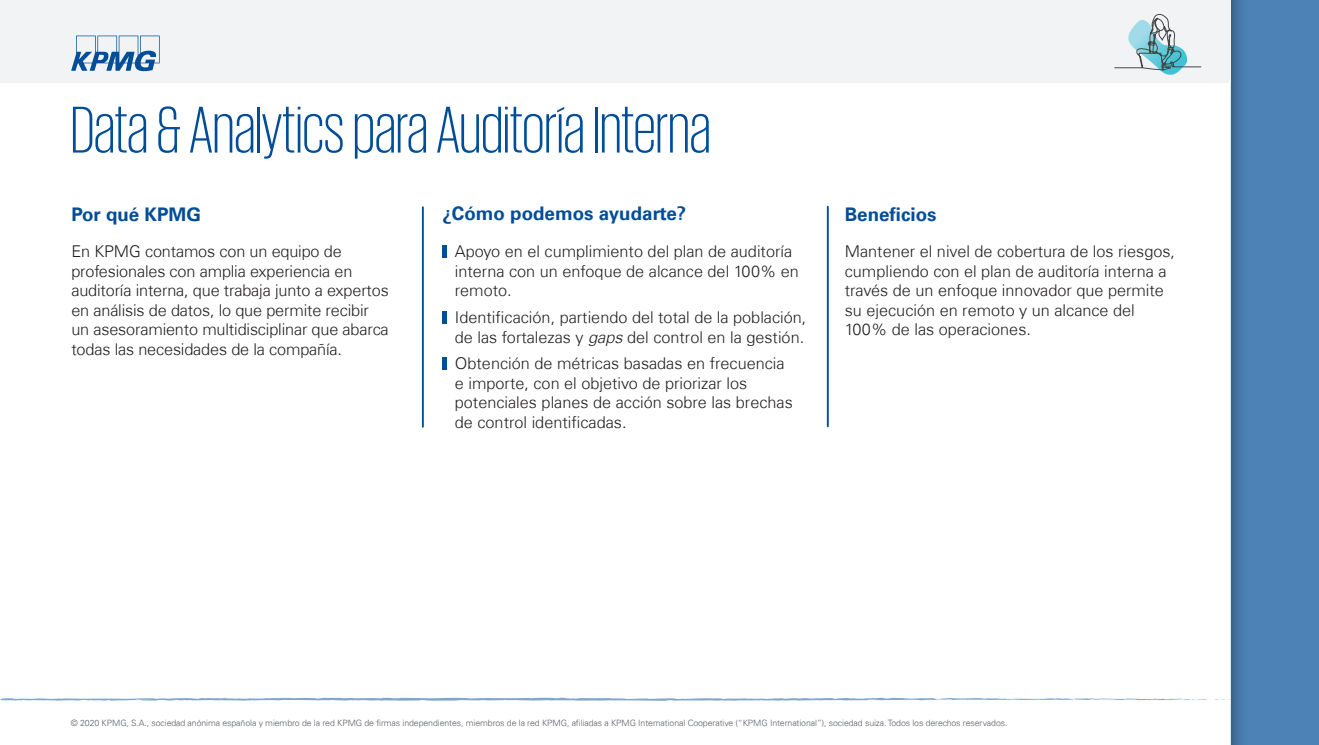
<style>
.page{position:relative;width:1319px;height:745px;background:#fff}
.page>*{position:absolute;margin:0;border:0;box-sizing:border-box;transform-origin:0 0}
.t1{font:300 67.5px "KPMG";color:#014d97}
.t2{font:700 18.75px "Universfor KPMG";color:#014d97}
.t3{font:300 16.25px/19.5px "Universfor KPMG";color:#231f20}
.t4{font:300 8.75px "Univers 45";letter-spacing:-.01em;color:#5d6067}
.s1{font-style:italic}
</style>
<div class="page">
<div style="left:1230px;top:0;width:88px;height:744px;background:#4d82b6"></div>
<svg style="left:1230px;top:0;width:11px;height:744px;fill:#42719e"></svg>
<svg style="left:0;top:697px;width:1230px;height:4px"></svg>
<div style="left:0;top:0;width:1230px;height:83px;background:#f2f3f4"></div>
<svg style="left:1114px;top:14px;width:86px;height:61px"></svg>
<svg style="left:71px;top:36px;width:89px;height:35px"></svg>
<hr style="left:442px;top:245px;width:4px;height:13px;background:#014d97">
<hr style="left:442px;top:311px;width:4px;height:12px;background:#014d97">
<hr style="left:442px;top:357px;width:4px;height:12px;background:#014d97">
<hr style="left:422px;top:207px;width:2px;height:219px;background:#014d97">
<hr style="left:826px;top:206px;width:2px;height:220px;background:#014d97">
<h1 class="t1" style="left:71px;top:97px;width:641px">Data &amp; Analytics para Auditoría Interna</h1>
<p class="t2" style="left:71px;top:203px;width:131px">Por qué KPMG</p>
<p class="t2" style="left:442px;top:202px;width:245px">¿Cómo podemos ayudarte?</p>
<p class="t2" style="left:844px;top:203px;width:93px">Beneficios</p>
<p class="t3" style="left:71px;top:241px;width:319px">En KPMG contamos con un equipo de profesionales con amplia experiencia en auditoría interna, que trabaja junto a expertos en análisis de datos, lo que permite recibir un asesoramiento multidisciplinar que abarca todas las necesidades de la compañía.</p>
<p class="t3" style="left:455px;top:242px;width:345px">Apoyo en el cumplimiento del plan de auditoría interna con un enfoque de alcance del 100% en remoto.</p>
<p class="t3" style="left:455px;top:307px;width:353px">Identificación, partiendo del total de la población, de las fortalezas y <span class="s1">gaps</span> del control en la gestión.</p>
<p class="t3" style="left:455px;top:353px;width:339px">Obtención de métricas basadas en frecuencia e importe, con el objetivo de priorizar los potenciales planes de acción sobre las brechas de control identificadas.</p>
<p class="t3" style="left:844px;top:241px;width:332px">Mantener el nivel de cobertura de los riesgos, cumpliendo con el plan de auditoría interna a través de un enfoque innovador que permite su ejecución en remoto y un alcance del 100% de las operaciones.</p>
<p class="t4" style="left:71px;top:717px;width:937px">© 2020 KPMG, S.A., sociedad anónima española y miembro de la red KPMG de firmas independientes, miembros de la red KPMG, afiliadas a KPMG International Cooperative (“KPMG International”), sociedad suiza. Todos los derechos reservados.</p>
</div>
